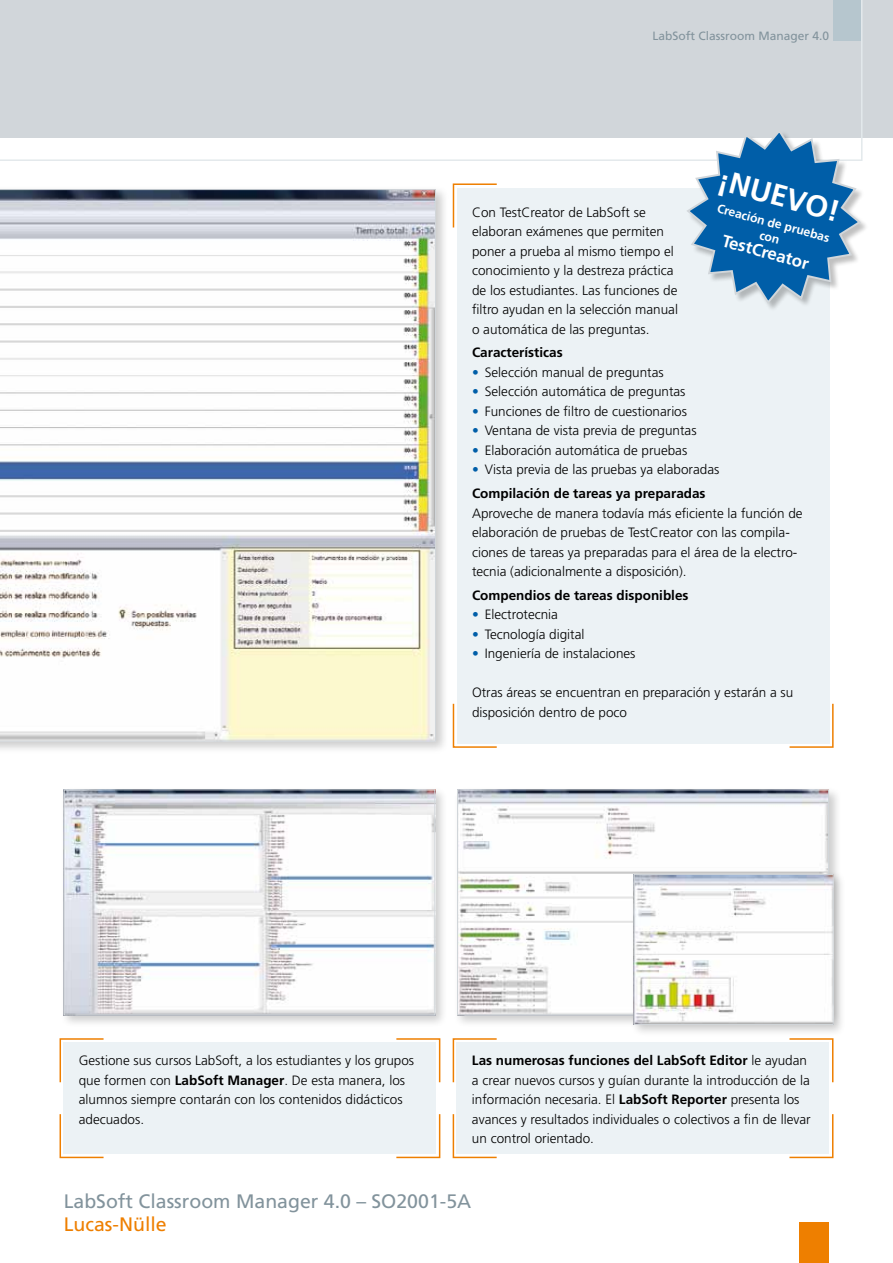
<style>
.page{position:relative;width:893px;height:1263px;background:#fff}
.page>*{position:absolute;margin:0;border:0;box-sizing:border-box;transform-origin:0 0}
.t1{font:700 30px "Frutiger";color:#fff}
.t2{font:19.5px "Frutiger";color:#82939c}
.t3{font:19.5px "Frutiger";color:#ee7f00}
.t4{font:700 16.95px "Frutiger";color:#fff}
.t5{font:300 13.5px/19.5px "Frutiger";color:#000}
.t6{font:700 13.5px "Frutiger";color:#000}
.t7{font:700 12.3px/14.9px "Frutiger";color:#fff;text-align:center}
.t8{font:12px "Frutiger";color:#82939c}
.s1{font-weight:700;color:#005ea8}
.s2{font-weight:700}
</style>
<div class="page">
<div style="left:0;top:0;width:893px;height:138px;background:#d1d6da"></div>
<svg style="left:0;top:0;width:862px;height:161px"></svg>
<div style="left:64px;top:1042px;width:372px;height:112px;background:#ecf2f5"></div>
<svg style="left:59px;top:1038px;width:45px;height:46px"></svg>
<svg style="left:396px;top:1114px;width:45px;height:45px"></svg>
<svg style="left:396px;top:1038px;width:45px;height:45px"></svg>
<svg style="left:59px;top:1113px;width:45px;height:46px"></svg>
<div style="left:457px;top:1042px;width:372px;height:112px;background:#ecf2f5"></div>
<svg style="left:452px;top:1038px;width:45px;height:46px"></svg>
<svg style="left:789px;top:1114px;width:45px;height:45px"></svg>
<svg style="left:789px;top:1038px;width:45px;height:45px"></svg>
<svg style="left:452px;top:1113px;width:45px;height:46px"></svg>
<div style="left:457px;top:188px;width:372px;height:555px;background:#ecf2f5"></div>
<svg style="left:452px;top:183px;width:45px;height:45px"></svg>
<svg style="left:788px;top:702px;width:46px;height:46px"></svg>
<svg style="left:452px;top:703px;width:46px;height:45px"></svg>
<div style="left:687px;top:130px;width:183px;height:183px;background:#000;opacity:.25"></div>
<svg style="left:685px;top:128px;width:178px;height:178px"></svg>
<div style="left:0;top:185px;width:449px;height:569px;background:#000;opacity:.2"></div>
<svg style="left:0;top:189px;width:436px;height:552px"></svg>
<div style="left:60px;top:786px;width:388px;height:242px;background:#000;opacity:.2"></div>
<img style="left:66px;top:791px;width:367px;height:222px">
<div style="left:64px;top:789px;width:371px;height:226px;border:1px solid #d1d6da"></div>
<div style="left:453px;top:786px;width:389px;height:242px;background:#000;opacity:.2"></div>
<img style="left:459px;top:791px;width:368px;height:222px">
<div style="left:457px;top:789px;width:372px;height:226px;border:1px solid #d1d6da"></div>
<div style="left:630px;top:870px;width:216px;height:168px;background:#000;opacity:.2"></div>
<img style="left:636px;top:876px;width:196px;height:147px">
<div style="left:634px;top:874px;width:200px;height:151px;border:1px solid #d1d6da"></div>
<div style="left:799px;top:1222px;width:30px;height:41px;background:#ee7f00"></div>
<p class="t8" style="left:652px;top:29px;width:178px">LabSoft Classroom Manager 4.0</p>
<h1 class="t1" style="left:723px;top:162px;width:126px;rotate:15deg">¡NUEVO!</h1>
<p class="t7" style="left:719px;top:201px;width:117px;rotate:15deg">Creación de pruebas con</p>
<p class="t5" style="left:472px;top:202px;width:208px">Con TestCreator de LabSoft se elaboran exámenes que permiten poner a prueba al mismo tiempo el conocimiento y la destreza práctica de los estudiantes. Las funciones de filtro ayudan en la selección manual o automática de las preguntas.</p>
<p class="t6" style="left:472px;top:345px;width:92px">Características</p>
<p class="t5" style="left:472px;top:362px;width:193px"><span class="s1">•</span> Selección manual de preguntas</p>
<p class="t5" style="left:472px;top:382px;width:215px"><span class="s1">•</span> Selección automática de preguntas</p>
<p class="t5" style="left:472px;top:401px;width:217px"><span class="s1">•</span> Funciones de filtro de cuestionarios</p>
<p class="t5" style="left:472px;top:421px;width:226px"><span class="s1">•</span> Ventana de vista previa de preguntas</p>
<p class="t5" style="left:472px;top:440px;width:217px"><span class="s1">•</span> Elaboración automática de pruebas</p>
<p class="t5" style="left:472px;top:458px;width:249px;line-height:23.7px"><span class="s1">•</span> Vista previa de las pruebas ya elaboradas<br><span class="s2">Compilación de tareas ya preparadas</span></p>
<p class="t5" style="left:472px;top:503px;width:332px">Aproveche de manera todavía más eficiente la función de elaboración de pruebas de TestCreator con las compila&shy;ciones de tareas ya preparadas para el área de la electro&shy;tecnia (adicionalmente a disposición).</p>
<p class="t6" style="left:472px;top:587px;width:218px">Compendios de tareas disponibles</p>
<p class="t5" style="left:472px;top:605px;width:87px"><span class="s1">•</span> Electrotecnia</p>
<p class="t5" style="left:472px;top:624px;width:114px"><span class="s1">•</span> Tecnología digital</p>
<p class="t5" style="left:472px;top:644px;width:165px"><span class="s1">•</span> Ingeniería de instalaciones</p>
<p class="t5" style="left:472px;top:683px;width:323px">Otras áreas se encuentran en preparación y estarán a su disposición dentro de poco</p>
<p class="t4" style="left:725px;top:231px;width:91px;rotate:15deg">TestCreator</p>
<p class="t5" style="left:79px;top:1051px;width:337px">Gestione sus cursos LabSoft, a los estudiantes y los grupos que formen con <span class="s2">LabSoft Manager</span>. De esta manera, los alumnos siempre contarán con los contenidos didácticos adecuados.</p>
<p class="t5" style="left:472px;top:1051px;width:340px"><span class="s2">Las numerosas funciones del LabSoft Editor</span> le ayudan a crear nuevos cursos y guían durante la introducción de la información necesaria. El <span class="s2">LabSoft Reporter</span> presenta los avances y resultados individuales o colectivos a fin de llevar un control orientado.</p>
<h2 class="t2" style="left:64px;top:1190px;width:409px">LabSoft Classroom Manager 4.0 – SO2001-5A</h2>
<h2 class="t3" style="left:64px;top:1213px;width:104px">Lucas-Nülle</h2>
</div>
